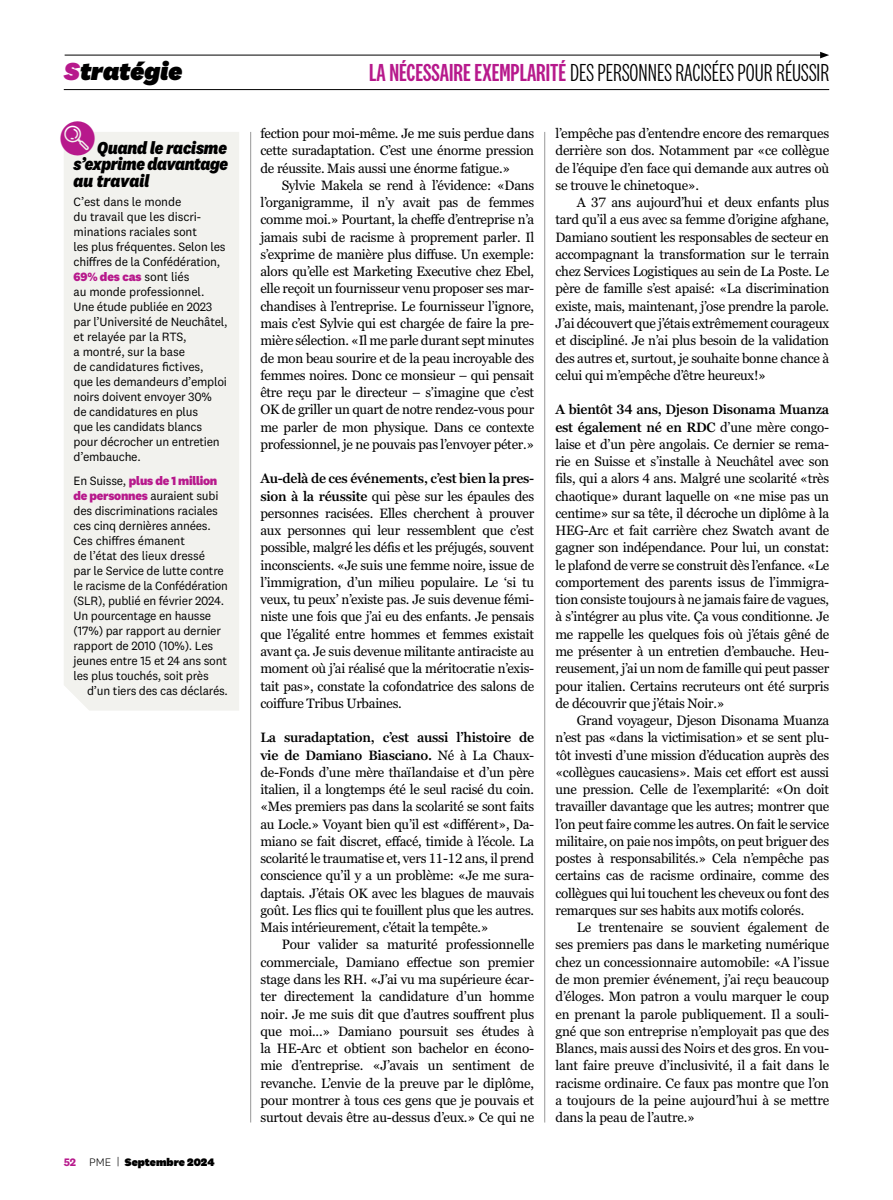
<style>
.page{position:relative;width:893px;height:1200px;background:#fff}
.page>*{position:absolute;margin:0;border:0;box-sizing:border-box;transform-origin:0 0}
._263_Icones4_x21{font:46.5px "Iconics Four";color:#b7198c}
._603_Strategie_tetie{font:300 25.5px "National 2 Comp";color:#000}
._602_Strategie_tetie{font:italic 900 25.5px "National 2";color:#000}
._030_Titre_encadre_1{font:italic 800 18px/16.5px "National 2 Narrow";letter-spacing:-.01em;color:#000;text-align:justify}
._101_Txt_base_renf_x{font:13.5px/17.2px "Georgia Pro";letter-spacing:-.02em;color:#000;text-align:justify}
._150_Txt_encadre_x08{font:12.45px/15px "National 2";letter-spacing:-.02em;color:#000}
._150_Txt_encadre_x08-2{font:12.45px "National 2";letter-spacing:-.02em;color:#000;scale:.96 1}
._150_Txt_encadre_x08-3{font:800 12.45px "National 2";letter-spacing:-.02em;color:#b7198c}
.t1{font:900 11.25px "National 2";color:#000}
.s1{color:#b7198c}
.s2{font-weight:800;color:#b7198c}
.s3{font-weight:400;color:#000}
.s4{font-weight:700;color:#b7198c}
.s5{font-weight:300}
.s6{font-weight:500;color:#b7198c}
.s7{font-weight:600}
</style>
<div class="page">
<div style="left:64px;top:132px;width:175px;height:578px;background:#f2f2ee"></div>
<hr style="left:544px;top:132px;width:1px;height:990px;background:#989898">
<hr style="left:64px;top:89px;width:765px;height:1px;background:#000">
<hr style="left:65px;top:55px;width:757px;height:1px;background:#000">
<svg style="left:820px;top:52px;width:9px;height:6px"></svg>
<hr style="left:250px;top:132px;width:1px;height:990px;background:#989898">
<p class="_602_Strategie_tetie" style="left:64px;top:54px;width:120px"><span class="s1">S</span>tratégie</p>
<p class="_263_Icones4_x21" style="left:58px;top:114px;width:41px">s</p>
<p class="_030_Titre_encadre_1" style="left:74px;top:139px;width:156px;text-indent:24px">Quand le racisme s’exprime davantage au travail</p>
<p class="_150_Txt_encadre_x08" style="left:74px;top:194px;width:156px">C’est dans le monde<br>du travail que les discri&shy;minations raciales sont<br>les plus fréquentes. Selon les chiffres de la Confédération,<br><span class="s2">69% des cas</span> sont liés<br>au monde professionnel.<br>Une étude publiée en 2023 par l’Université de Neuchâtel, et relayée par la RTS,<br>a montré, sur la base<br>de candidatures fictives,<br>que les demandeurs d’emploi noirs doivent envoyer 30% de candidatures en plus<br>que les candidats blancs pour décrocher un entretien d’embauche.</p>
<p class="_150_Txt_encadre_x08-3" style="left:74px;top:472px;width:145px"><span class="s3">En Suisse,</span> plus de 1 million</p>
<p class="_150_Txt_encadre_x08" style="left:74px;top:487px;width:146px"><span class="s2">de personnes</span> auraient subi</p>
<p class="_150_Txt_encadre_x08" style="left:74px;top:502px;width:146px">des discriminations raciales</p>
<p class="_150_Txt_encadre_x08" style="left:74px;top:517px;width:139px">ces cinq dernières années.</p>
<p class="_150_Txt_encadre_x08" style="left:74px;top:532px;width:113px">Ces chiffres émanent</p>
<p class="_150_Txt_encadre_x08" style="left:74px;top:547px;width:133px">de l’état des lieux dressé</p>
<p class="_150_Txt_encadre_x08" style="left:74px;top:562px;width:152px">par le Service de lutte contre</p>
<p class="_150_Txt_encadre_x08-2" style="left:74px;top:578px;width:162px">le racisme de la Confédération</p>
<p class="_150_Txt_encadre_x08-2" style="left:74px;top:593px;width:158px">(SLR), publié en février 2024.</p>
<p class="_150_Txt_encadre_x08" style="left:74px;top:607px;width:139px">Un pourcentage en hausse</p>
<p class="_150_Txt_encadre_x08" style="left:74px;top:622px;width:149px">(17%) par rapport au dernier</p>
<p class="_150_Txt_encadre_x08" style="left:74px;top:637px;width:141px">rapport de 2010 (10%). Les</p>
<p class="_150_Txt_encadre_x08" style="left:74px;top:652px;width:155px">jeunes entre 15 et 24 ans sont</p>
<p class="_150_Txt_encadre_x08" style="left:74px;top:667px;width:137px">les plus touchés, soit près</p>
<p class="_150_Txt_encadre_x08" style="left:87px;top:682px;width:142px">d’un tiers des cas déclarés.</p>
<p class="t1" style="left:64px;top:1154px;width:152px"><span class="s4">52</span> <span class="s5">PME |</span> Septembre 2024</p>
<p class="_603_Strategie_tetie" style="left:369px;top:60px;width:462px"><span class="s6">LA NÉCESSAIRE EXEMPLARITÉ</span> DES PERSONNES RACISÉES POUR RÉUSSIR</p>
<p class="_101_Txt_base_renf_x" style="left:260px;top:125px;width:275px">fection pour moi-même. Je me suis perdue dans cette suradaptation. C’est une énorme pression de réussite. Mais aussi une énorme fatigue.»</p>
<p class="_101_Txt_base_renf_x" style="left:260px;top:177px;width:275px;text-indent:21px">Sylvie Makela se rend à l’évidence: «Dans l’organigramme, il n’y avait pas de femmes comme moi.» Pourtant, la cheffe d’entreprise n’a jamais subi de racisme à proprement parler. Il s’exprime de manière plus diffuse. Un exemple: alors qu’elle est Marketing Executive chez Ebel, elle reçoit un fournisseur venu proposer ses mar&shy;chandises à l’entreprise. Le fournisseur l’ignore, mais c’est Sylvie qui est chargée de faire la pre&shy;mière sélection. «Il me parle durant sept minutes de mon beau sourire et de la peau incroyable des femmes noires. Donc ce monsieur – qui pensait être reçu par le directeur – s’imagine que c’est OK de griller un quart de notre rendez-vous pour me parler de mon physique. Dans ce contexte professionnel, je ne pouvais pas l’envoyer péter.»</p>
<p class="_101_Txt_base_renf_x" style="left:260px;top:470px;width:275px"><span class="s7">Au-delà de ces événements, c’est bien la pres&shy;sion à la réussite</span> qui pèse sur les épaules des personnes racisées. Elles cherchent à prouver aux personnes qui leur ressemblent que c’est possible, malgré les défis et les préjugés, souvent inconscients. «Je suis une femme noire, issue de l’immigration, d’un milieu populaire. Le ‘si tu veux, tu peux’ n’existe pas. Je suis devenue fémi&shy;niste une fois que j’ai eu des enfants. Je pensais que l’égalité entre hommes et femmes existait avant ça. Je suis devenue militante antiraciste au moment où j’ai réalisé que la méritocratie n’exis&shy;tait pas», constate la cofondatrice des salons de coiffure Tribus Urbaines.</p>
<p class="_101_Txt_base_renf_x" style="left:260px;top:729px;width:275px"><span class="s7">La suradaptation, c’est aussi l’histoire de vie de Damiano Biasciano.</span> Né à La Chaux&shy;de-Fonds d’une mère thaïlandaise et d’un père italien, il a longtemps été le seul racisé du coin. «Mes premiers pas dans la scolarité se sont faits au Locle.» Voyant bien qu’il est «différent», Da&shy;miano se fait discret, effacé, timide à l’école. La scolarité le traumatise et, vers 11-12 ans, il prend conscience qu’il y a un problème: «Je me sura&shy;daptais. J’étais OK avec les blagues de mauvais goût. Les flics qui te fouillent plus que les autres.<br>Mais intérieurement, c’était la tempête.»</p>
<p class="_101_Txt_base_renf_x" style="left:260px;top:936px;width:275px;text-indent:21px">Pour valider sa maturité professionnelle commerciale, Damiano effectue son premier stage dans les RH. «J’ai vu ma supérieure écar&shy;ter directement la candidature d’un homme noir. Je me suis dit que d’autres souffrent plus que moi...» Damiano poursuit ses études à la HE-Arc et obtient son bachelor en écono&shy;mie d’entreprise. «J’avais un sentiment de revanche. L’envie de la preuve par le diplôme, pour montrer à tous ces gens que je pouvais et surtout devais être au-dessus d’eux.» Ce qui ne</p>
<p class="_101_Txt_base_renf_x" style="left:555px;top:125px;width:275px">l’empêche pas d’entendre encore des remarques derrière son dos. Notamment par «ce collègue de l’équipe d’en face qui demande aux autres où se trouve le chinetoque».</p>
<p class="_101_Txt_base_renf_x" style="left:555px;top:194px;width:275px;text-indent:21px">A 37 ans aujourd’hui et deux enfants plus tard qu’il a eus avec sa femme d’origine afghane, Damiano soutient les responsables de secteur en accompagnant la transformation sur le terrain chez Services Logistiques au sein de La Poste. Le père de famille s’est apaisé: «La discrimination existe, mais, maintenant, j’ose prendre la parole.<br>J’ai découvert que j’étais extrêmement courageux et discipliné. Je n’ai plus besoin de la validation des autres et, surtout, je souhaite bonne chance à celui qui m’empêche d’être heureux!»</p>
<p class="_101_Txt_base_renf_x" style="left:555px;top:401px;width:275px"><span class="s7">A bientôt 34 ans, Djeson Disonama Muanza est également né en RDC</span> d’une mère congo&shy;laise et d’un père angolais. Ce dernier se rema&shy;rie en Suisse et s’installe à Neuchâtel avec son fils, qui a alors 4 ans. Malgré une scolarité «très chaotique» durant laquelle on «ne mise pas un centime» sur sa tête, il décroche un diplôme à la HEG-Arc et fait carrière chez Swatch avant de gagner son indépendance. Pour lui, un constat: le plafond de verre se construit dès l’enfance. «Le comportement des parents issus de l’immigra&shy;tion consiste toujours à ne jamais faire de vagues, à s’intégrer au plus vite. Ça vous conditionne. Je me rappelle les quelques fois où j’étais gêné de me présenter à un entretien d’embauche. Heu&shy;reusement, j’ai un nom de famille qui peut passer pour italien. Certains recruteurs ont été surpris de découvrir que j’étais Noir.»</p>
<p class="_101_Txt_base_renf_x" style="left:555px;top:712px;width:275px;text-indent:21px">Grand voyageur, Djeson Disonama Muanza n’est pas «dans la victimisation» et se sent plu&shy;tôt investi d’une mission d’éducation auprès des «collègues caucasiens». Mais cet effort est aussi une pression. Celle de l’exemplarité: «On doit travailler davantage que les autres; montrer que l’on peut faire comme les autres. On fait le service militaire, on paie nos impôts, on peut briguer des postes à responsabilités.» Cela n’empêche pas certains cas de racisme ordinaire, comme des collègues qui lui touchent les cheveux ou font des remarques sur ses habits aux motifs colorés.</p>
<p class="_101_Txt_base_renf_x" style="left:555px;top:919px;width:275px;text-indent:21px">Le trentenaire se souvient également de ses premiers pas dans le marketing numérique chez un concessionnaire automobile: «A l’issue de mon premier événement, j’ai reçu beaucoup d’éloges. Mon patron a voulu marquer le coup en prenant la parole publiquement. Il a souli&shy;gné que son entreprise n’employait pas que des Blancs, mais aussi des Noirs et des gros. En vou&shy;lant faire preuve d’inclusivité, il a fait dans le racisme ordinaire. Ce faux pas montre que l’on a toujours de la peine aujourd’hui à se mettre dans la peau de l’autre.»</p>
</div>
